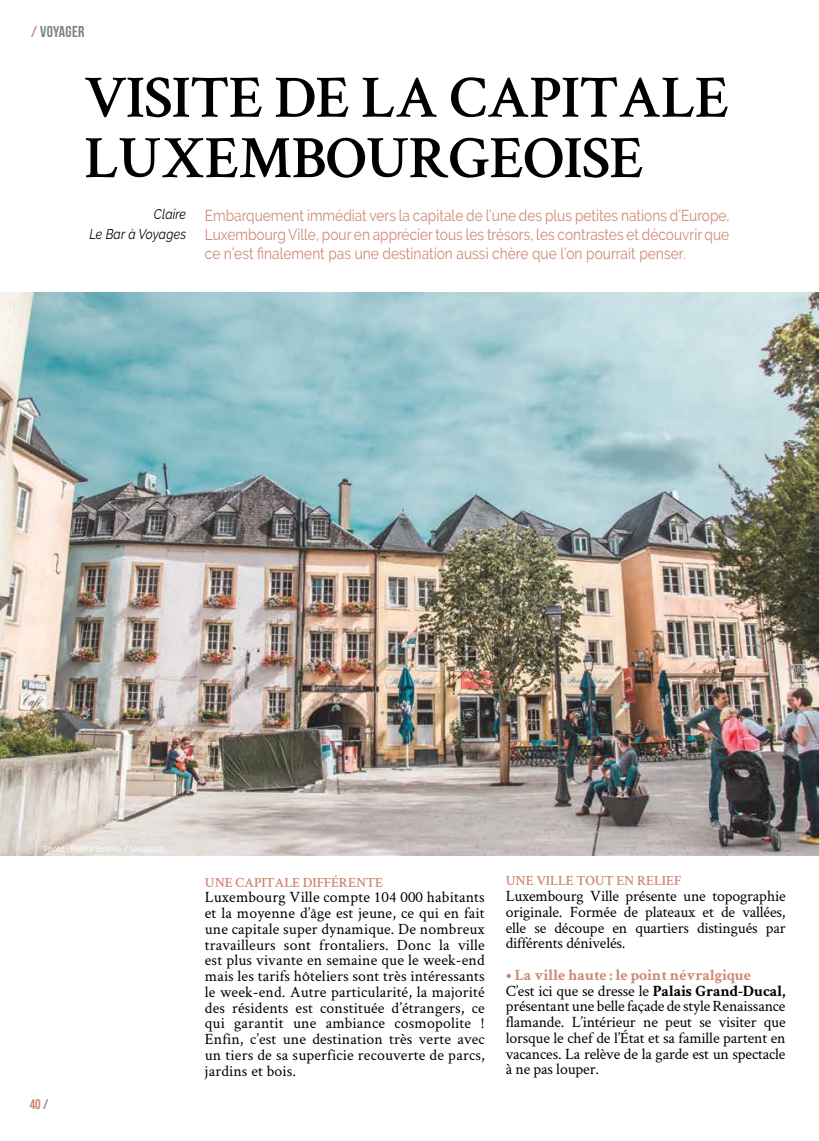
<style>
.page{position:relative;width:819px;height:1141px;background:#fff}
.page>*{position:absolute;margin:0;border:0;box-sizing:border-box;transform-origin:0 0}
.t1{font:600 60.38px/60.4px "Crimson Text";letter-spacing:-.01em;color:#000}
.t2{font:15.75px/15.8px "Crimson Text";letter-spacing:-.01em;color:#000;text-align:justify}
.t3{font:15.75px/18.9px "Raleway";letter-spacing:.005em;color:#cf8774;text-align:justify;scale:.87 1}
.t4{font:15.75px "Bebas Neue";letter-spacing:.02em;color:#808285}
.t5{font:600 14px "Crimson Text";letter-spacing:-.01em;color:#cf8774}
.t6{font:italic 14px/19.2px "Raleway";letter-spacing:.01em;color:#000;text-align:right;scale:.87 1}
.t7{font:14px "Bebas Neue";color:#cf8774}
.t8{font:500 8.75px "Raleway";letter-spacing:.01em;color:#fff;scale:.87 1}
.s1{color:#cf8774}
.s2{color:#808285}
.s3{font-weight:700;color:#cf8774}
.s4{font-weight:700}
</style>
<div class="page">
<img style="left:0;top:293px;width:819px;height:563px">
<p class="t4" style="left:31px;top:23px;width:55px"><span class="s1">/</span> VOYAGER</p>
<h1 class="t1" style="left:84px;top:63px;width:646px">VISITE DE LA CAPITALE<br>LUXEMBOURGEOISE</h1>
<p class="t6" style="left:89px;top:205px;width:113px">Claire<br>Le Bar à Voyages</p>
<p class="t3" style="left:205px;top:206px;width:604px">Embarquement immédiat vers la capitale de l’une des plus petites nations d’Europe, Luxembourg Ville, pour en apprécier tous les trésors, les contrastes et découvrir que ce n’est finalement pas une destination aussi chère que l’on pourrait penser.</p>
<p class="t8" style="left:44px;top:843px;width:140px">Photo : Polina Sushko / Unsplash</p>
<p class="t7" style="left:30px;top:1097px;width:20px">40 <span class="s2">/</span></p>
<p class="t5" style="left:205px;top:872px;width:180px">UNE CAPITALE DIFFÉRENTE</p>
<p class="t2" style="left:205px;top:889px;width:281px">Luxembourg Ville compte 104 000 habitants et la moyenne d’âge est jeune, ce qui en fait une capitale super dynamique. De nombreux travailleurs sont frontaliers. Donc la ville est plus vivante en semaine que le week-end mais les tarifs hôteliers sont très intéressants le week-end. Autre particularité, la majorité des résidents est constituée d’étrangers, ce qui garantit une ambiance cosmopolite !<br>Enfin, c’est une destination très verte avec un tiers de sa superficie recouverte de parcs, jardins et bois.</p>
<p class="t5" style="left:505px;top:871px;width:177px">UNE VILLE TOUT EN RELIEF</p>
<p class="t2" style="left:505px;top:888px;width:281px">Luxembourg Ville présente une topographie originale. Formée de plateaux et de vallées, elle se découpe en quartiers distingués par différents dénivelés.</p>
<p class="t2" style="left:505px;top:966px;width:281px;text-align:left"><span class="s3">• La ville haute : le point névralgique<br></span>C’est ici que se dresse le <span class="s4">Palais Grand-Ducal, </span>présentant une belle façade de style Renaissance flamande. L’intérieur ne peut se visiter que lorsque le chef de l’État et sa famille partent en vacances. La relève de la garde est un spectacle à ne pas louper.</p>
</div>
